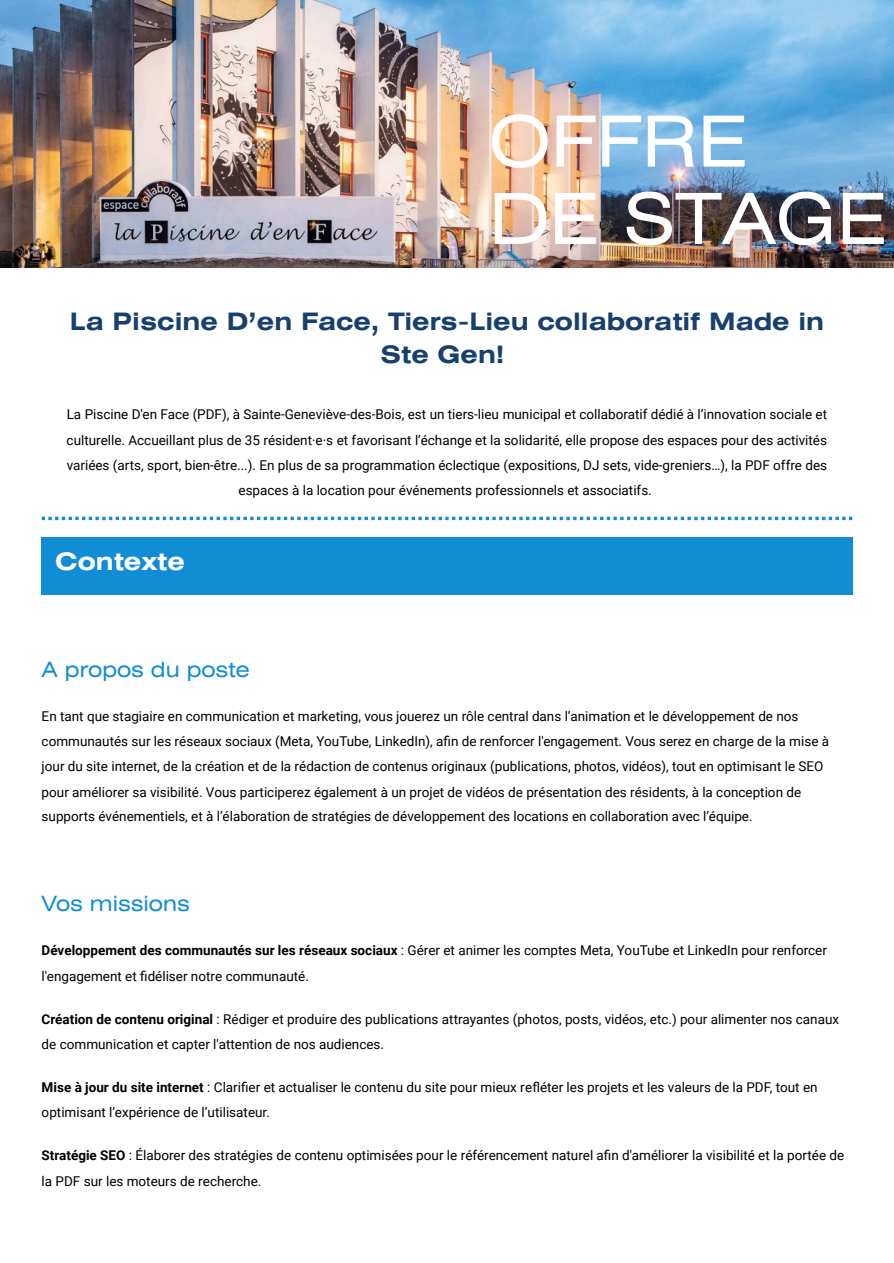
<style>
.page{position:relative;width:894px;height:1263px;background:#fff}
.page>*{position:absolute;margin:0;border:0;box-sizing:border-box;transform-origin:0 0}
.t1{font:70.2px "Helios Ext";color:#fff}
.t2{font:700 24px/33.8px "Helios Ext";color:#17406d;text-align:center}
.t3{font:700 24px "Helios Ext";color:#fff}
.t4{font:21px "Helios Ext";color:#118dd5}
.t5{font:13.5px/25px "Roboto";color:#000}
.s1{font-weight:700}
</style>
<div class="page">
<img style="left:0;top:0;width:893px;height:268px">
<svg style="left:42px;top:517px;width:810px;height:3px"></svg>
<div style="left:42px;top:538px;width:810px;height:57px;background:#118dd5"></div>
<p class="t1" style="left:488px;top:116px;width:260px">OFFRE</p>
<p class="t1" style="left:488px;top:193px;width:400px">DE STAGE</p>
<p class="t2" style="left:70px;top:306px;width:755px">La Piscine D’en Face, Tiers-Lieu collaboratif Made in<br>Ste Gen!</p>
<p class="t5" style="left:67px;top:402px;width:761px;text-align:center">La Piscine D'en Face (PDF), à Sainte-Geneviève-des-Bois, est un tiers-lieu municipal et collaboratif dédié à l’innovation sociale et culturelle. Accueillant plus de 35 résident·e·s et favorisant l’échange et la solidarité, elle propose des espaces pour des activités variées (arts, sport, bien-être...). En plus de sa programmation éclectique (expositions, DJ sets, vide-greniers…), la PDF offre des espaces à la location pour événements professionnels et associatifs.</p>
<p class="t3" style="left:55px;top:553px;width:131px">Contexte</p>
<h1 class="t4" style="left:42px;top:662px;width:210px">A propos du poste</h1>
<p class="t5" style="left:42px;top:704px;width:788px">En tant que stagiaire en communication et marketing, vous jouerez un rôle central dans l’animation et le développement de nos communautés sur les réseaux sociaux (Meta, YouTube, LinkedIn), afi n de renforcer l'engagement. Vous serez en charge de la mise à jour du site internet, de la création et de la rédaction de contenus originaux (publications, photos, vidéos), tout en optimisant le SEO pour améliorer sa visibilité. Vous participerez également à un projet de vidéos de présentation des résidents, à la conception de supports événementiels, et à l’élaboration de stratégies de développement des locations en collaboration avec l’équipe.</p>
<h1 class="t4" style="left:42px;top:896px;width:149px">Vos missions</h1>
<h2 class="t5" style="left:42px;top:938px;width:786px;line-height:25.8px"><span class="s1">Développement des communautés sur les réseaux sociaux</span> : Gérer et animer les comptes Meta, YouTube et LinkedIn pour renforcer l'engagement et fidéliser notre communauté.</h2>
<h2 class="t5" style="left:42px;top:1007px;width:798px"><span class="s1">Création de contenu original</span> : Rédiger et produire des publications attrayantes (photos, posts, vidéos, etc.) pour alimenter nos canaux de communication et capter l'attention de nos audiences.</h2>
<h2 class="t5" style="left:42px;top:1075px;width:777px"><span class="s1">Mise à jour du site internet</span> : Clarifier et actualiser le contenu du site pour mieux refléter les projets et les valeurs de la PDF, tout en optimisant l’expérience de l’utilisateur.</h2>
<h2 class="t5" style="left:42px;top:1142px;width:804px;line-height:25.8px"><span class="s1">Stratégie SEO</span> : Élaborer des stratégies de contenu optimisées pour le référencement naturel afi n d'améliorer la visibilité et la portée de la PDF sur les moteurs de recherche.</h2>
</div>
